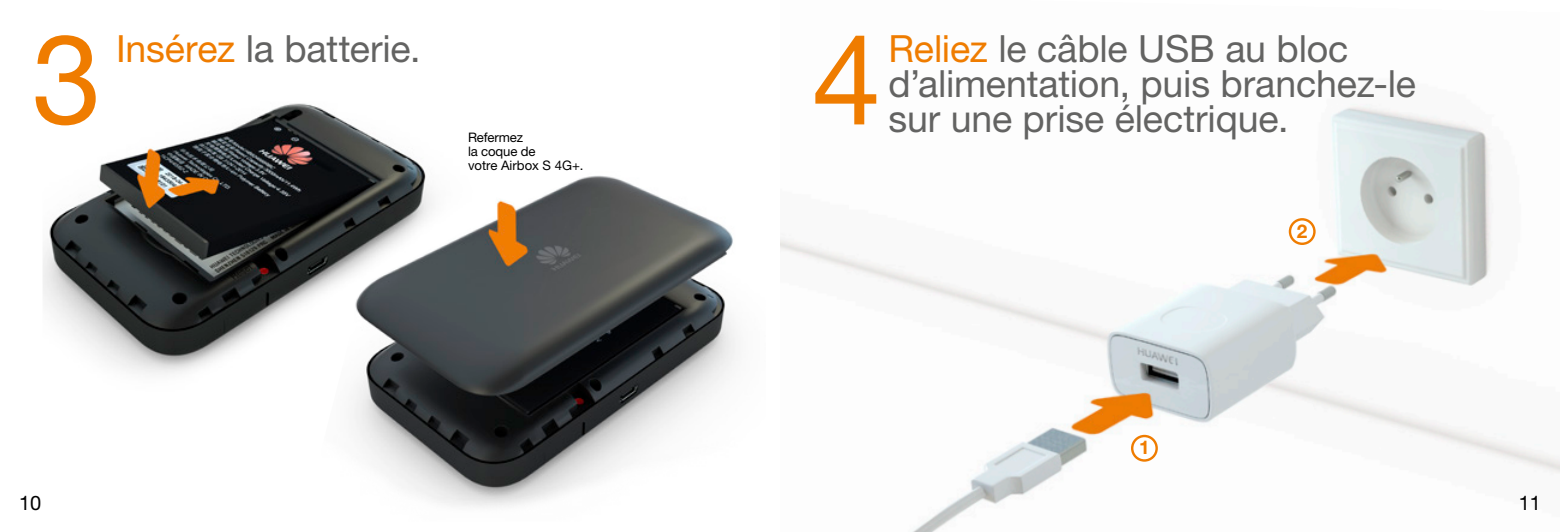
<style>
.page{position:relative;width:1560px;height:532px;background:#fff}
.page>*{position:absolute;margin:0;border:0;box-sizing:border-box;transform-origin:0 0}
.t1{font:125px "Helvetica Neue LT";color:#ef7c00}
.t2{font:37.5px/35px "Helvetica Neue LT Std";letter-spacing:-.005em;color:#636362}
.t3{font:37.5px "Helvetica Neue LT";letter-spacing:-.005em;color:#636362}
.t4{font:20px "Helvetica Neue LT";color:#000}
.t5{font:700 19px "Helvetica Neue LT Std";color:#ef7c00}
.t6{font:13px/14px "Helvetica Neue LT";letter-spacing:-.01em;color:#000}
.s1{color:#ef7c00}
</style>
<div class="page">
<img style="left:43px;top:103px;width:381px;height:271px">
<img style="left:303px;top:171px;width:433px;height:336px">
<img style="left:780px;top:104px;width:779px;height:427px">
<svg style="left:1130px;top:434px;width:27px;height:27px"></svg>
<div style="left:1133px;top:437px;width:22px;height:22px;background:#fff;border-radius:50%"></div>
<svg style="left:1288px;top:218px;width:27px;height:27px"></svg>
<div style="left:1290px;top:220px;width:22px;height:22px;background:#fff;border-radius:50%"></div>
<p class="t3" style="left:116px;top:27px;width:306px"><span class="s1">Insérez</span> la batterie.</p>
<h1 class="t1" style="left:32px;top:5px;width:71px">3</h1>
<h1 class="t1" style="left:811px;top:5px;width:71px">4</h1>
<p class="t2" style="left:888px;top:31px;width:529px"><span class="s1">Reliez</span> le câble USB au bloc d’alimentation, puis branchez-le sur une prise électrique.</p>
<p class="t6" style="left:468px;top:130px;width:117px">Refermez<br>la coque de<br>votre Airbox S 4G+.</p>
<p class="t5" style="left:1138px;top:435px;width:12px">1</p>
<p class="t5" style="left:1296px;top:219px;width:12px">2</p>
<p class="t4" style="left:19px;top:490px;width:24px">10</p>
<p class="t4" style="left:1518px;top:490px;width:24px">11</p>
</div>
